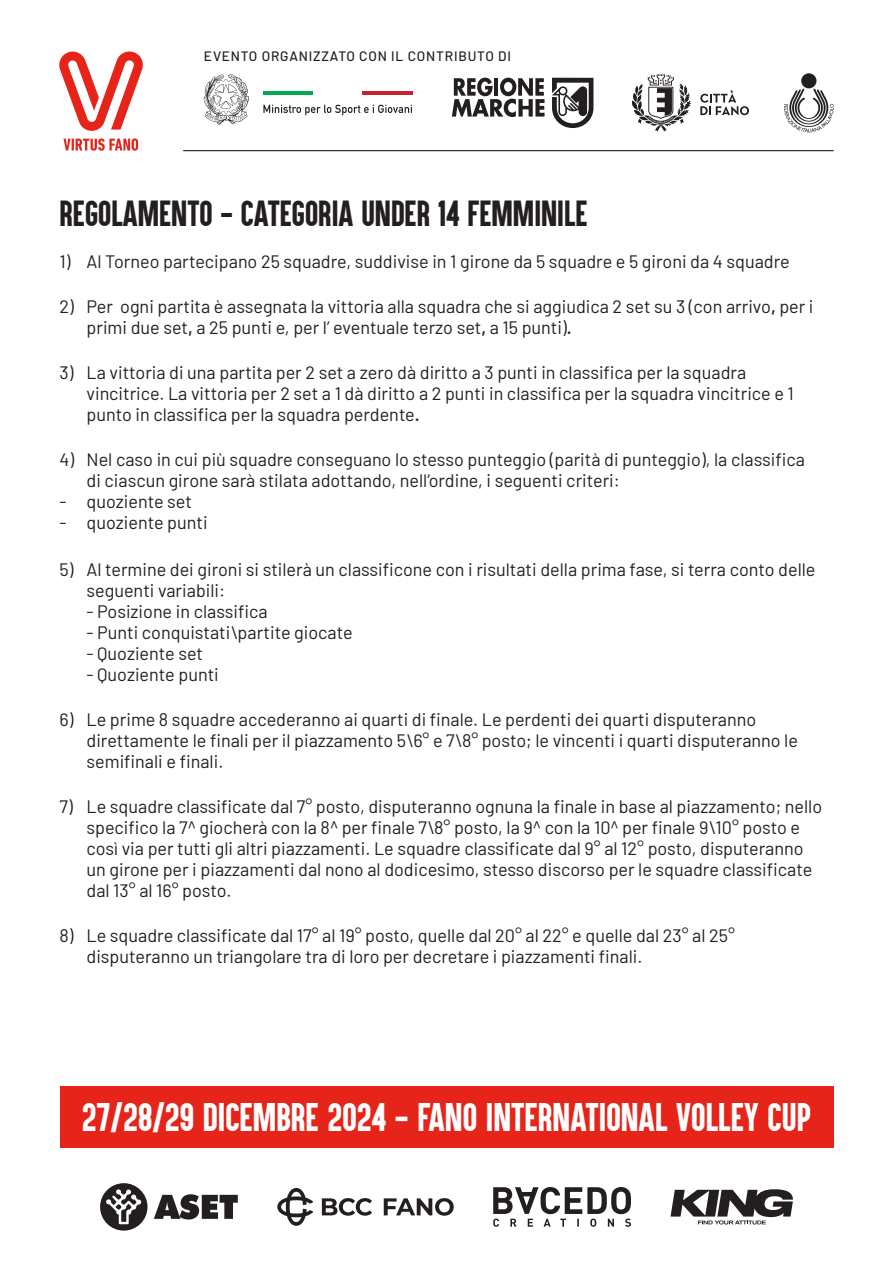
<style>
.page{position:relative;width:893px;height:1263px;background:#fff}
.page>*{position:absolute;margin:0;border:0;box-sizing:border-box;transform-origin:0 0}
.t1{font:33px "Aku&Kamu";color:#fff}
.t2{font:30px "Aku&Kamu";color:#231f20}
.t3{font:18px/21px "Barlow";color:#231f20}
.t4{font:500 13.65px "Barlow";letter-spacing:.06em;color:#231f20}
.s1{font-weight:600}
</style>
<div class="page">
<svg style="left:63px;top:138px;width:75px;height:13px"></svg>
<svg style="left:59px;top:51px;width:84px;height:80px"></svg>
<hr style="left:183px;top:150px;width:651px;height:1px;background:#231f20">
<svg style="left:452px;top:78px;width:92px;height:39px"></svg>
<svg style="left:552px;top:78px;width:41px;height:50px"></svg>
<div style="left:801px;top:73px;width:15px;height:15px;background:#231f20;border-radius:50%"></div>
<svg style="left:784px;top:88px;width:50px;height:44px"></svg>
<svg style="left:632px;top:74px;width:59px;height:58px"></svg>
<svg style="left:700px;top:90px;width:49px;height:25px"></svg>
<hr style="left:363px;top:92px;width:50px;height:3px;background:#c6232c">
<hr style="left:263px;top:92px;width:50px;height:3px;background:#00ab4d">
<svg style="left:263px;top:105px;width:149px;height:10px"></svg>
<svg style="left:204px;top:74px;width:45px;height:51px"></svg>
<svg style="left:493px;top:1187px;width:138px;height:40px"></svg>
<svg style="left:670px;top:1189px;width:123px;height:35px"></svg>
<svg style="left:154px;top:1194px;width:84px;height:25px"></svg>
<svg style="left:100px;top:1183px;width:47px;height:47px"></svg>
<svg style="left:277px;top:1188px;width:95px;height:38px"></svg>
<svg style="left:384px;top:1198px;width:70px;height:18px"></svg>
<div style="left:60px;top:1086px;width:773px;height:61px;background:#e72419"></div>
<p class="t4" style="left:204px;top:46px;width:309px">EVENTO ORGANIZZATO CON IL CONTRIBUTO DI</p>
<h2 class="t2" style="left:60px;top:194px;width:530px">REGOLAMENTO - CATEGORIA UNDER 14 FEMMINILE</h2>
<p class="t3" style="left:60px;top:250px;width:732px">1) Al Torneo partecipano 25 squadre, suddivise in 1 girone da 5 squadre e 5 gironi da 4 squadre</p>
<p class="t3" style="left:87px;top:295px;width:728px;text-indent:-27px">2) Per ogni partita è assegnata la vittoria alla squadra che si aggiudica 2 set su 3 (con arrivo<span class="s1">,</span> per i primi due set<span class="s1">,</span> a 25 punti e, per l’ eventuale terzo set<span class="s1">,</span> a 15 punti)<span class="s1">.</span></p>
<p class="t3" style="left:87px;top:361px;width:709px;text-indent:-27px">3) La vittoria di una partita per 2 set a zero dà diritto a 3 punti in classifica per la squadra vincitrice. La vittoria per 2 set a 1 dà diritto a 2 punti in classifica per la squadra vincitrice e 1 punto in classifica per la squadra perdente<span class="s1">.</span></p>
<p class="t3" style="left:87px;top:448px;width:720px;text-indent:-27px">4) Nel caso in cui più squadre conseguano lo stesso punteggio (parità di punteggio), la classifica di ciascun girone sarà stilata adottando, nell’ordine, i seguenti criteri:</p>
<p class="t3" style="left:60px;top:490px;width:134px">- quoziente set</p>
<p class="t3" style="left:60px;top:511px;width:150px">- quoziente punti</p>
<p class="t3" style="left:87px;top:557px;width:730px;text-indent:-27px">5) Al termine dei gironi si stilerà un classificone con i risultati della prima fase, si terra conto delle seguenti variabili:</p>
<p class="t3" style="left:87px;top:599px;width:183px">- Posizione in classifica</p>
<p class="t3" style="left:87px;top:620px;width:268px">- Punti conquistati\partite giocate</p>
<p class="t3" style="left:87px;top:641px;width:118px">- Quoziente set</p>
<p class="t3" style="left:87px;top:662px;width:134px">- Quoziente punti</p>
<p class="t3" style="left:87px;top:707px;width:713px;text-indent:-27px">6) Le prime 8 squadre accederanno ai quarti di finale. Le perdenti dei quarti disputeranno direttamente le finali per il piazzamento 5\6° e 7\8° posto; le vincenti i quarti disputeranno le semifinali e finali.</p>
<p class="t3" style="left:87px;top:794px;width:737px;text-indent:-27px">7) Le squadre classificate dal 7° posto, disputeranno ognuna la finale in base al piazzamento; nello specifico la 7^ giocherà con la 8^ per finale 7\8° posto, la 9^ con la 10^ per finale 9\10° posto e così via per tutti gli altri piazzamenti. Le squadre classificate dal 9° al 12° posto, disputeranno un girone per i piazzamenti dal nono al dodicesimo, stesso discorso per le squadre classificate dal 13° al 16° posto.</p>
<p class="t3" style="left:87px;top:923px;width:650px;text-indent:-27px">8) Le squadre classificate dal 17° al 19° posto, quelle dal 20° al 22° e quelle dal 23° al 25° disputeranno un triangolare tra di loro per decretare i piazzamenti finali.</p>
<h1 class="t1" style="left:82px;top:1095px;width:730px">27/28/29 DICEMBRE 2024 - FANO INTERNATIONAL VOLLEY CUP</h1>
</div>
